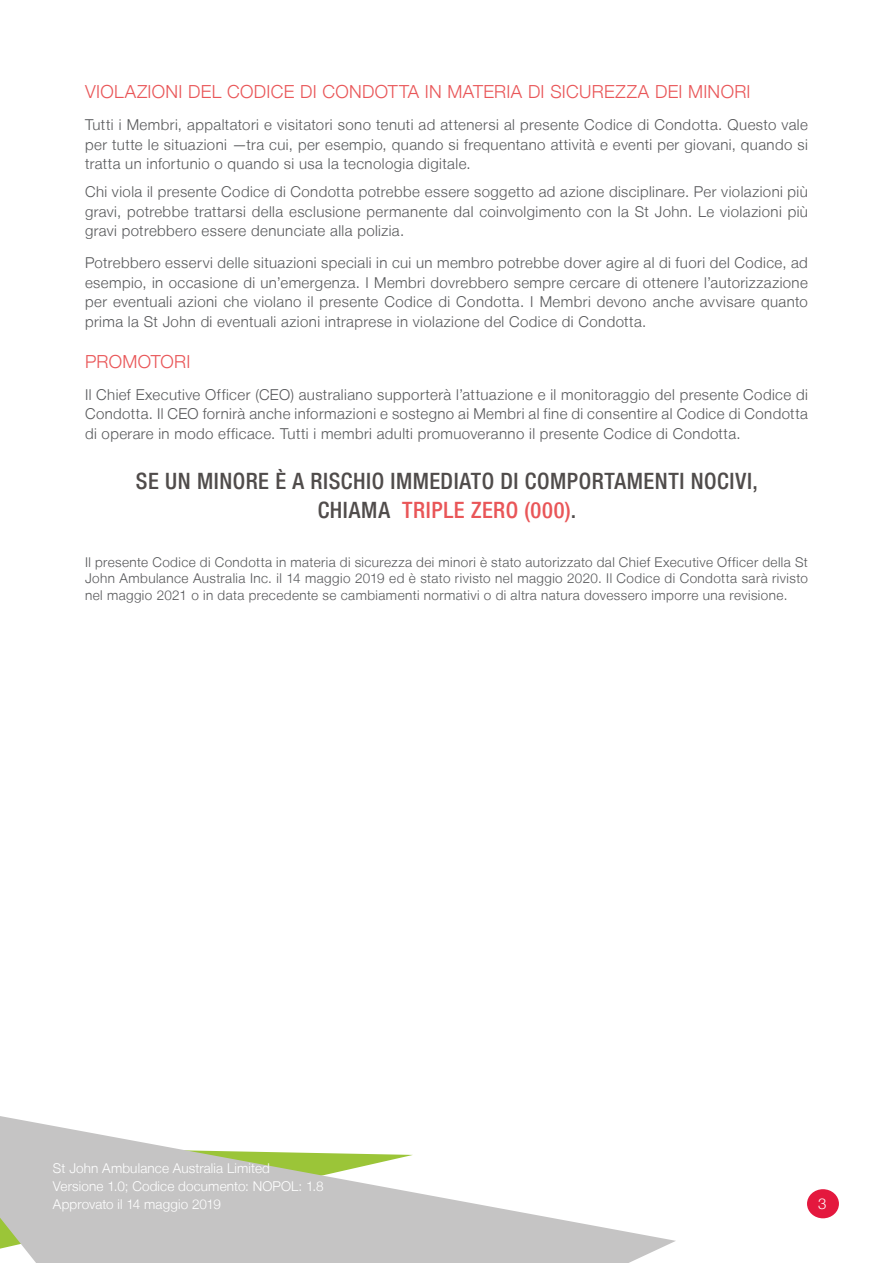
<style>
.page{position:relative;width:893px;height:1263px;background:#fff}
.page>*{position:absolute;margin:0;border:0;box-sizing:border-box;transform-origin:0 0}
.Highlight{font:500 condensed 22.5px/28.5px "Helvetica Neue LT";letter-spacing:.025em;color:#504c4b;text-align:center}
.Head_B{font:300 18px "Helvetica Neue LT";letter-spacing:.015em;color:#e95658}
.Body_text{font:300 15px/19.5px "Helvetica Neue LT";letter-spacing:.025em;color:#57585a;text-align:justify}
.t1{font:300 15px "Helvetica Neue LT";color:#fff}
.Endnotes{font:300 13.5px/16.5px "Helvetica Neue LT";letter-spacing:.03em;color:#57585a;text-align:justify}
.t2{font:300 13.5px/18px "Helvetica Neue LT";letter-spacing:.01em;color:#fff}
.s1{color:#e95658}
</style>
<div class="page">
<svg style="left:0;top:1116px;width:676px;height:147px;fill:#c5c4c4"></svg>
<div style="left:807px;top:1189px;width:32px;height:29px;background:#e4183e;border-radius:50%"></div>
<p class="Head_B" style="left:85px;top:80px;width:667px">VIOLAZIONI DEL CODICE DI CONDOTTA IN MATERIA DI SICUREZZA DEI MINORI</p>
<p class="Body_text" style="left:85px;top:115px;width:724px">Tutti i Membri, appaltatori e visitatori sono tenuti ad attenersi al presente Codice di Condotta. Questo vale per tutte le situazioni —tra cui, per esempio, quando si frequentano attività e eventi per giovani, quando si tratta un infortunio o quando si usa la tecnologia digitale.</p>
<p class="Body_text" style="left:85px;top:182px;width:724px">Chi viola il presente Codice di Condotta potrebbe essere soggetto ad azione disciplinare. Per violazioni più gravi, potrebbe trattarsi della esclusione permanente dal coinvolgimento con la St John. Le violazioni più gravi potrebbero essere denunciate alla polizia.</p>
<p class="Body_text" style="left:85px;top:253px;width:724px">Potrebbero esservi delle situazioni speciali in cui un membro potrebbe dover agire al di fuori del Codice, ad esempio, in occasione di un’emergenza. I Membri dovrebbero sempre cercare di ottenere l’autorizzazione per eventuali azioni che violano il presente Codice di Condotta. I Membri devono anche avvisare quanto prima la St John di eventuali azioni intraprese in violazione del Codice di Condotta.</p>
<p class="Head_B" style="left:85px;top:350px;width:107px">PROMOTORI</p>
<p class="Body_text" style="left:85px;top:385px;width:724px">Il Chief Executive Officer (CEO) australiano supporterà l’attuazione e il monitoraggio del presente Codice di Condotta. Il CEO fornirà anche informazioni e sostegno ai Membri al fine di consentire al Codice di Condotta di operare in modo efficace. Tutti i membri adulti promuoveranno il presente Codice di Condotta.</p>
<p class="Highlight" style="left:136px;top:467px;width:623px">SE UN MINORE È A RISCHIO IMMEDIATO DI COMPORTAMENTI NOCIVI,<br>CHIAMA <span class="s1">TRIPLE ZERO (000)</span>.</p>
<p class="Endnotes" style="left:85px;top:554px;width:724px">Il presente Codice di Condotta in materia di sicurezza dei minori è stato autorizzato dal Chief Executive Officer della St John Ambulance Australia Inc. il 14 maggio 2019 ed è stato rivisto nel maggio 2020. Il Codice di Condotta sarà rivisto nel maggio 2021 o in data precedente se cambiamenti normativi o di altra natura dovessero imporre una revisione.</p>
<p class="t2" style="left:53px;top:1159px;width:272px">St John Ambulance Australia Limited<br>Versione 1.0; Codice documento: NOPOL: 1.8<br>Approvato il 14 maggio 2019</p>
<p class="t1" style="left:818px;top:1194px;width:10px">3</p>
</div>
